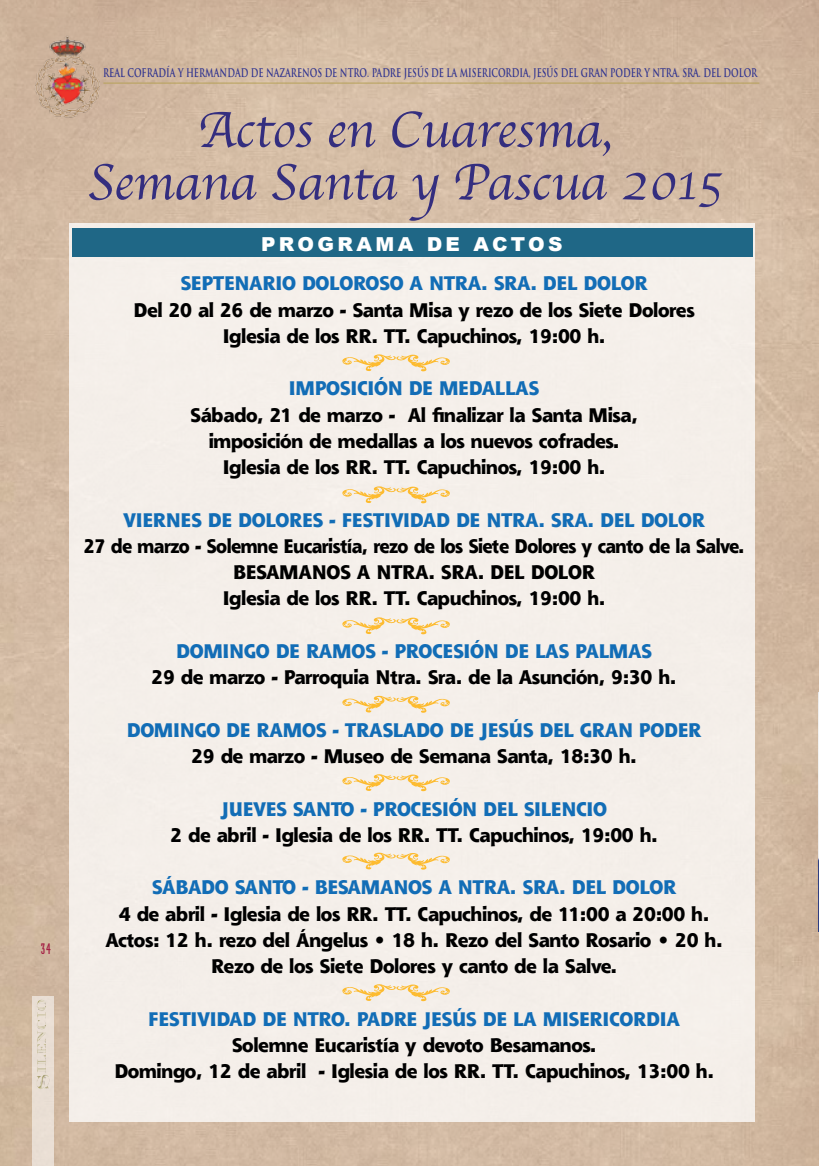
<style>
.page{position:relative;width:819px;height:1166px;background:#fff}
.page>*{position:absolute;margin:0;border:0;box-sizing:border-box;transform-origin:0 0}
.t1{font:52.5px/52.5px "Apple Chancery";letter-spacing:-.01em;color:#342e7f;text-align:center}
.t2{font:800 19.25px/26.2px "Shannon";letter-spacing:-.02em;color:#000;text-align:center}
.t3{font:800 19.25px "Shannon";letter-spacing:-.02em;color:#126db6}
.t4{font:800 19.25px/26.2px "Shannon";letter-spacing:-.02em;color:#000;text-align:center;scale:.93 1}
.t5{font:900 19.25px "Arial";letter-spacing:.17em;color:#fff;scale:1.04 1}
.t6{font:14.88px "Industria Solid A";color:#a31c41}
.t7{font:700 11.72px "Trajan";color:#2f3390;scale:.7 1}
</style>
<div class="page">
<img style="left:0;top:0;width:818px;height:1166px">
<div style="left:70px;top:223px;width:684px;height:898px;background:#f5efea"></div>
<div style="left:72px;top:228px;width:680px;height:28px;background:#1f6786"></div>
<svg style="left:342px;top:354px;width:108px;height:18px"></svg>
<svg style="left:342px;top:486px;width:108px;height:18px"></svg>
<svg style="left:342px;top:617px;width:108px;height:18px"></svg>
<svg style="left:342px;top:696px;width:108px;height:17px"></svg>
<svg style="left:342px;top:774px;width:108px;height:18px"></svg>
<svg style="left:342px;top:852px;width:108px;height:18px"></svg>
<svg style="left:342px;top:984px;width:108px;height:18px"></svg>
<img style="left:818px;top:704px;width:1px;height:224px">
<img style="left:34px;top:33px;width:67px;height:87px">
<hr style="left:103px;top:83px;width:656px;height:1px;background:#b6a157">
<svg style="left:818px;top:220px;width:1px;height:13px"></svg>
<svg style="left:818px;top:692px;width:1px;height:12px"></svg>
<svg style="left:818px;top:928px;width:1px;height:12px"></svg>
<svg style="left:818px;top:446px;width:1px;height:12px"></svg>
<svg style="left:33px;top:996px;width:21px;height:170px;background:#e7dcd1"></svg>
<svg style="left:37px;top:1000px;width:9px;height:11px"></svg>
<p class="t6" style="left:41px;top:941px;width:12px">34</p>
<p class="t7" style="left:103px;top:65px;width:936px">REAL COFRADÍA Y HERMANDAD DE NAZARENOS DE NTRO. PADRE JESÚS DE LA MISERICORDIA, JESÚS DEL GRAN PODER Y NTRA. SRA. DEL DOLOR</p>
<h1 class="t1" style="left:87px;top:103px;width:637px">Actos en Cuaresma,<br>Semana Santa y Pascua 2015</h1>
<p class="t5" style="left:261px;top:234px;width:291px">PROGRAMA DE ACTOS</p>
<p class="t3" style="left:180px;top:271px;width:469px">SEPTENARIO DOLOROSO A NTRA. SRA. DEL DOLOR</p>
<p class="t2" style="left:133px;top:296px;width:562px">Del 20 al 26 de marzo - Santa Misa y rezo de los Siete Dolores<br>Iglesia de los RR. TT. Capuchinos, 19:00 h.</p>
<p class="t3" style="left:289px;top:376px;width:252px">IMPOSICIÓN DE MEDALLAS</p>
<p class="t2" style="left:190px;top:401px;width:449px">Sábado, 21 de marzo - Al finalizar la Santa Misa, imposición de medallas a los nuevos cofrades.<br>Iglesia de los RR. TT. Capuchinos, 19:00 h.</p>
<p class="t3" style="left:123px;top:507px;width:583px">VIERNES DE DOLORES - FESTIVIDAD DE NTRA. SRA. DEL DOLOR</p>
<p class="t4" style="left:84px;top:533px;width:712px">27 de marzo - Solemne Eucaristía, rezo de los Siete Dolores y canto de la Salve.<br>BESAMANOS A NTRA. SRA. DEL DOLOR<br>Iglesia de los RR. TT. Capuchinos, 19:00 h.</p>
<p class="t3" style="left:176px;top:638px;width:477px">DOMINGO DE RAMOS - PROCESIÓN DE LAS PALMAS</p>
<p class="t2" style="left:152px;top:664px;width:526px">29 de marzo - Parroquia Ntra. Sra. de la Asunción, 9:30 h.</p>
<p class="t3" style="left:127px;top:717px;width:576px">DOMINGO DE RAMOS - TRASLADO DE JESÚS DEL GRAN PODER</p>
<p class="t2" style="left:191px;top:743px;width:447px">29 de marzo - Museo de Semana Santa, 18:30 h.</p>
<p class="t3" style="left:221px;top:796px;width:387px">JUEVES SANTO - PROCESIÓN DEL SILENCIO</p>
<p class="t2" style="left:170px;top:821px;width:489px">2 de abril - Iglesia de los RR. TT. Capuchinos, 19:00 h.</p>
<p class="t3" style="left:152px;top:875px;width:526px">SÁBADO SANTO - BESAMANOS A NTRA. SRA. DEL DOLOR</p>
<p class="t2" style="left:106px;top:900px;width:618px">4 de abril - Iglesia de los RR. TT. Capuchinos, de 11:00 a 20:00 h.<br>Actos: 12 h. rezo del Ángelus • 18 h. Rezo del Santo Rosario • 20 h.<br>Rezo de los Siete Dolores y canto de la Salve.</p>
<p class="t3" style="left:148px;top:1006px;width:533px">FESTIVIDAD DE NTRO. PADRE JESÚS DE LA MISERICORDIA</p>
<p class="t2" style="left:114px;top:1031px;width:601px">Solemne Eucaristía y devoto Besamanos.<br>Domingo, 12 de abril - Iglesia de los RR. TT. Capuchinos, 13:00 h.</p>
</div>
